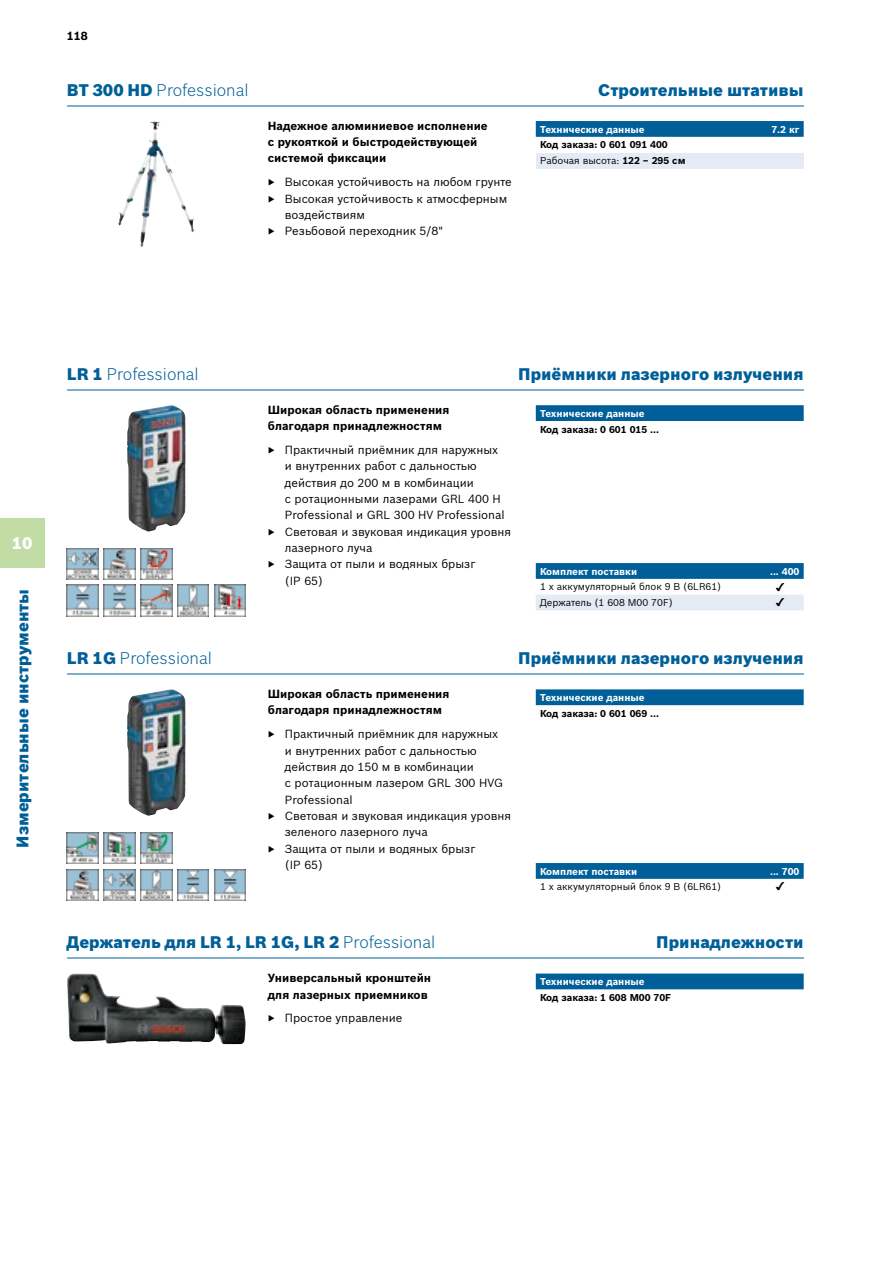
<style>
.page{position:relative;width:893px;height:1263px;background:#fff}
.page>*{position:absolute;margin:0;border:0;box-sizing:border-box;transform-origin:0 0}
.t1{font:900 16.5px "Bosch Sans";color:#005f98}
.t2{font:300 16.5px "Bosch Sans";color:#005f98}
.t3{font:900 16.5px "Bosch Sans";color:#fff}
.t4{font:11.55px "Bosch Sans";color:#000}
.t5{font:700 11.55px/16.4px "Bosch Sans";color:#000}
.t6{font:10.5px "Arial Unicode MS";color:#000}
.t7{font:700 9.75px "Bosch Sans";color:#fff}
.t8{font:700 9.75px/15.8px "Bosch Sans";color:#000}
.t9{font:9.75px "Bosch Sans";color:#000}
.s1{font-weight:900}
.s2{font-weight:400}
.s3{font-size:10.5px}
.s4{font-weight:300}
</style>
<div class="page">
<div style="left:0;top:518px;width:45px;height:50px;background:#c2dca5"></div>
<hr style="left:67px;top:105px;width:737px;height:1px;background:#7fafcb">
<img style="left:118px;top:121px;width:37px;height:105px">
<div style="left:536px;top:121px;width:268px;height:16px;background:#005f98"></div>
<div style="left:536px;top:153px;width:268px;height:15px;background:#e4ebf5"></div>
<hr style="left:67px;top:389px;width:737px;height:1px;background:#7fafcb">
<img style="left:127px;top:405px;width:59px;height:126px">
<img style="left:67px;top:585px;width:32px;height:31px">
<img style="left:104px;top:585px;width:31px;height:31px">
<img style="left:140px;top:585px;width:32px;height:31px">
<img style="left:177px;top:585px;width:32px;height:31px">
<img style="left:214px;top:585px;width:32px;height:31px">
<img style="left:67px;top:548px;width:32px;height:32px">
<img style="left:104px;top:548px;width:31px;height:32px">
<img style="left:140px;top:548px;width:32px;height:32px">
<svg style="left:536px;top:563px;width:268px;height:16px;background:#036199"></svg>
<div style="left:536px;top:595px;width:268px;height:15px;background:#e4ebf5"></div>
<div style="left:536px;top:405px;width:268px;height:16px;background:#005f98"></div>
<hr style="left:67px;top:674px;width:737px;height:1px;background:#7fafcb">
<img style="left:127px;top:689px;width:59px;height:127px">
<img style="left:67px;top:869px;width:32px;height:31px">
<img style="left:104px;top:869px;width:31px;height:31px">
<img style="left:140px;top:869px;width:32px;height:31px">
<img style="left:177px;top:869px;width:32px;height:31px">
<img style="left:214px;top:869px;width:32px;height:31px">
<img style="left:67px;top:832px;width:32px;height:32px">
<img style="left:104px;top:832px;width:31px;height:32px">
<img style="left:140px;top:832px;width:32px;height:32px">
<svg style="left:536px;top:863px;width:268px;height:16px;background:#036199"></svg>
<div style="left:536px;top:689px;width:268px;height:16px;background:#005f98"></div>
<hr style="left:67px;top:958px;width:737px;height:1px;background:#7fafcb">
<img style="left:67px;top:973px;width:179px;height:71px">
<div style="left:536px;top:973px;width:268px;height:16px;background:#005f98"></div>
<p class="t5" style="left:67px;top:27px;width:22px">118</p>
<h1 class="t2" style="left:67px;top:78px;width:183px"><span class="s1">BT 300 HD</span> Professional</h1>
<h1 class="t1" style="left:598px;top:77px;width:207px">Строительные штативы</h1>
<p class="t7" style="left:540px;top:122px;width:106px">Технические данные</p>
<p class="t7" style="left:771px;top:122px;width:30px">7.2 кг</p>
<p class="t8" style="left:540px;top:136px;width:147px">Код заказа: 0 601 091 400<br><span class="s2">Рабочая высота:</span> 122 – 295 см</p>
<p class="t5" style="left:268px;top:117px;width:221px">Надежное алюминиевое исполнение с рукояткой и быстродействующей системой фиксации</p>
<p class="t4" style="left:268px;top:173px;width:245px"><span class="s3">▶</span> Высокая устойчивость на любом грунте</p>
<p class="t4" style="left:268px;top:190px;width:241px"><span class="s3">▶</span> Высокая устойчивость к атмосферным</p>
<p class="t4" style="left:285px;top:206px;width:82px">воздействиям</p>
<p class="t4" style="left:268px;top:222px;width:177px"><span class="s3">▶</span> Резьбовой переходник 5/8"</p>
<h1 class="t3" style="left:12px;top:531px;width:22px">10</h1>
<h1 class="t1" style="left:10px;top:848px;width:260px;rotate:-90deg">Измерительные инструменты</h1>
<h1 class="t2" style="left:67px;top:362px;width:133px"><span class="s1">LR 1</span> Professional</h1>
<h1 class="t1" style="left:518px;top:361px;width:287px">Приёмники лазерного излучения</h1>
<p class="t5" style="left:268px;top:401px;width:183px">Широкая область применения благодаря принадлежностям</p>
<p class="t4" style="left:268px;top:441px;width:232px"><span class="s3">▶</span> Практичный приёмник для наружных</p>
<p class="t4" style="left:285px;top:458px;width:193px">и внутренних работ с дальностью</p>
<p class="t4" style="left:285px;top:474px;width:190px">действия до 200 м в комбинации</p>
<p class="t4" style="left:285px;top:490px;width:217px">с ротационными лазерами GRL 400 H</p>
<p class="t4" style="left:285px;top:507px;width:221px">Professional и GRL 300 HV Professional</p>
<p class="t4" style="left:268px;top:523px;width:245px"><span class="s3">▶</span> Световая и звуковая индикация уровня</p>
<p class="t4" style="left:285px;top:539px;width:89px">лазерного луча</p>
<p class="t4" style="left:268px;top:556px;width:209px"><span class="s3">▶</span> Защита от пыли и водяных брызг</p>
<p class="t4" style="left:285px;top:572px;width:40px">(IP 65)</p>
<p class="t7" style="left:540px;top:406px;width:106px">Технические данные</p>
<p class="t8" style="left:540px;top:421px;width:120px">Код заказа: 0 601 015 ...</p>
<p class="t7" style="left:540px;top:564px;width:99px">Комплект поставки</p>
<p class="t7" style="left:770px;top:564px;width:31px">... 400</p>
<p class="t9" style="left:540px;top:580px;width:183px">1 x аккумуляторный блок 9 В (6LR61)</p>
<p class="t6" style="left:776px;top:579px;width:10px">✔</p>
<p class="t9" style="left:540px;top:595px;width:134px">Держатель (1 608 M00 70F)</p>
<p class="t6" style="left:776px;top:595px;width:10px">✔</p>
<h1 class="t2" style="left:67px;top:646px;width:146px"><span class="s1">LR 1G</span> Professional</h1>
<h1 class="t1" style="left:518px;top:645px;width:287px">Приёмники лазерного излучения</h1>
<p class="t5" style="left:268px;top:685px;width:183px">Широкая область применения благодаря принадлежностям</p>
<p class="t4" style="left:268px;top:725px;width:232px"><span class="s3">▶</span> Практичный приёмник для наружных</p>
<p class="t4" style="left:285px;top:742px;width:193px">и внутренних работ с дальностью</p>
<p class="t4" style="left:285px;top:758px;width:190px">действия до 150 м в комбинации</p>
<p class="t4" style="left:285px;top:774px;width:220px">с ротационным лазером GRL 300 HVG</p>
<p class="t4" style="left:285px;top:791px;width:69px">Professional</p>
<p class="t4" style="left:268px;top:807px;width:245px"><span class="s3">▶</span> Световая и звуковая индикация уровня</p>
<p class="t4" style="left:285px;top:823px;width:144px">зеленого лазерного луча</p>
<p class="t4" style="left:268px;top:840px;width:209px"><span class="s3">▶</span> Защита от пыли и водяных брызг</p>
<p class="t4" style="left:285px;top:856px;width:40px">(IP 65)</p>
<p class="t7" style="left:540px;top:690px;width:106px">Технические данные</p>
<p class="t8" style="left:540px;top:705px;width:120px">Код заказа: 0 601 069 ...</p>
<p class="t7" style="left:540px;top:864px;width:99px">Комплект поставки</p>
<p class="t7" style="left:770px;top:864px;width:31px">... 700</p>
<p class="t9" style="left:540px;top:880px;width:183px">1 x аккумуляторный блок 9 В (6LR61)</p>
<p class="t6" style="left:776px;top:879px;width:10px">✔</p>
<h1 class="t1" style="left:67px;top:929px;width:370px">Держатель для LR 1, LR 1G, LR 2 <span class="s4">Professional</span></h1>
<h1 class="t1" style="left:656px;top:929px;width:149px">Принадлежности</h1>
<p class="t7" style="left:540px;top:974px;width:106px">Технические данные</p>
<p class="t8" style="left:540px;top:989px;width:133px">Код заказа: 1 608 M00 70F</p>
<p class="t5" style="left:268px;top:969px;width:165px">Универсальный кронштейн для лазерных приемников</p>
<p class="t4" style="left:268px;top:1010px;width:136px"><span class="s3">▶</span> Простое управление</p>
</div>
